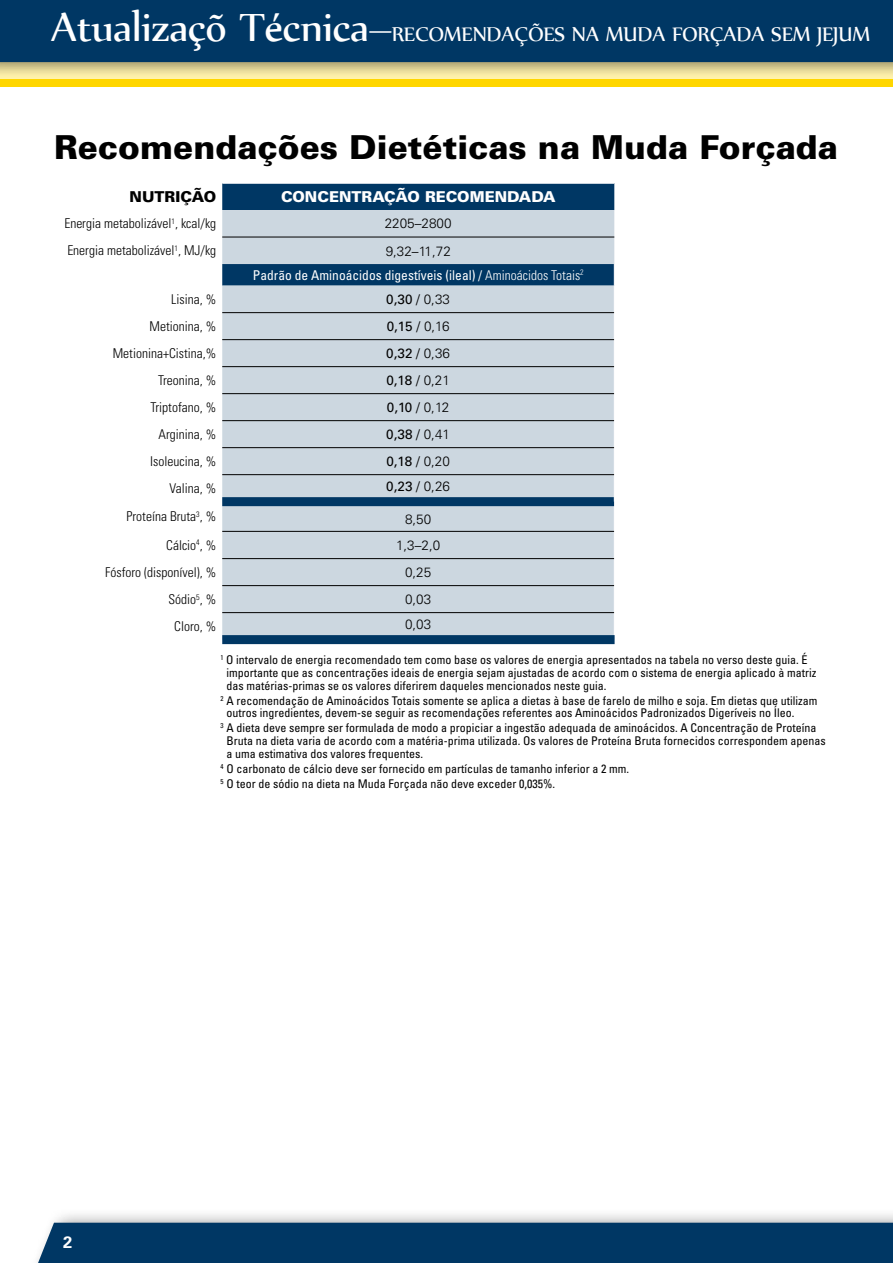
<style>
.page{position:relative;width:893px;height:1263px;background:#fff}
.page>*{position:absolute;margin:0;border:0;box-sizing:border-box;transform-origin:0 0}
.t1{font:900 33px "Univers LT Std";color:#000}
.t2{font:24px "Nyala";letter-spacing:-.015em;color:#fff}
.t3{font:700 16.5px "Univers LT Std";color:#fff}
.t4{font:900 15px "Univers LT Std";color:#fff}
.t5{font:900 15px "Univers LT Std";color:#000}
.t6{font:300 condensed 13.5px "Univers LT Std";color:#000}
.t7{font:300 13.5px "Univers LT Std";color:#000}
.t8{font:condensed 13.5px/24.2px "Univers LT Std";color:#fff;text-align:center}
.t9{font:condensed 12px/12.8px "Univers LT Std";color:#000}
.s1{font-size:48px}
.s2{font-weight:300;font-stretch:normal;color:#000}
.s3{font-weight:300}
.s4{font-weight:400}
</style>
<div class="page">
<div style="left:27px;top:1207px;width:866px;height:56px;background:#000;opacity:.4"></div>
<div style="left:33px;top:1223px;width:860px;height:40px;background:#003764"></div>
<div style="left:0;top:79px;width:893px;height:8px;background:#ffd600"></div>
<div style="left:0;top:0;width:893px;height:78px;background:#000;opacity:.4"></div>
<div style="left:0;top:0;width:893px;height:62px;background:#003764"></div>
<div style="left:222px;top:635px;width:393px;height:9px;background:#003764"></div>
<svg style="left:222px;top:183px;width:393px;height:452px;background:#b0c1ce"></svg>
<hr style="left:222px;top:339px;width:392px;height:1px;background:#000">
<hr style="left:222px;top:393px;width:392px;height:1px;background:#000">
<hr style="left:222px;top:447px;width:392px;height:1px;background:#000">
<hr style="left:222px;top:531px;width:392px;height:1px;background:#000">
<hr style="left:222px;top:558px;width:392px;height:1px;background:#000">
<hr style="left:222px;top:585px;width:392px;height:1px;background:#000">
<hr style="left:222px;top:612px;width:392px;height:1px;background:#000">
<hr style="left:222px;top:474px;width:392px;height:1px;background:#000">
<hr style="left:222px;top:312px;width:392px;height:1px;background:#000">
<hr style="left:222px;top:366px;width:392px;height:1px;background:#000">
<hr style="left:222px;top:420px;width:392px;height:1px;background:#000">
<h2 class="t2" style="left:51px;top:19px;width:821px"><span class="s1">Atualizaçõ Técnica–</span>RECOMENDAÇÕES NA MUDA FORÇADA SEM JEJUM</h2>
<h1 class="t1" style="left:54px;top:126px;width:785px">Recomendações Dietéticas na Muda Forçada</h1>
<p class="t5" style="left:130px;top:188px;width:88px">NUTRIÇÃO</p>
<p class="t4" style="left:281px;top:188px;width:276px">CONCENTRAÇÃO RECOMENDADA</p>
<p class="t6" style="left:64px;top:216px;width:153px">Energia metabolizável<sup>1</sup>, kcal/kg</p>
<p class="t7" style="left:385px;top:215px;width:69px">2205–2800</p>
<p class="t6" style="left:67px;top:243px;width:150px">Energia metabolizável<sup>1</sup>, MJ/kg</p>
<p class="t8" style="left:253px;top:238px;width:332px"><span class="s2">9,32–11,72<br></span>Padrão de Aminoácidos digestíveis (ileal) / <span class="s3">Aminoácidos Totais</span><sup>2</sup></p>
<p class="t6" style="left:171px;top:291px;width:46px">Lisina, %</p>
<p class="t7" style="left:386px;top:291px;width:65px"><span class="s4">0,30</span> / 0,33</p>
<p class="t6" style="left:150px;top:318px;width:68px">Metionina, %</p>
<p class="t7" style="left:387px;top:318px;width:64px"><span class="s4">0,15</span> / 0,16</p>
<p class="t6" style="left:113px;top:345px;width:105px">Metionina+Cistina,%</p>
<p class="t7" style="left:386px;top:345px;width:65px"><span class="s4">0,32</span> / 0,36</p>
<p class="t6" style="left:158px;top:372px;width:60px">Treonina, %</p>
<p class="t7" style="left:386px;top:372px;width:65px"><span class="s4">0,18</span> / 0,21</p>
<p class="t6" style="left:151px;top:399px;width:67px">Triptofano, %</p>
<p class="t7" style="left:387px;top:399px;width:64px"><span class="s4">0,10</span> / 0,12</p>
<p class="t6" style="left:159px;top:426px;width:59px">Arginina, %</p>
<p class="t7" style="left:386px;top:426px;width:65px"><span class="s4">0,38</span> / 0,41</p>
<p class="t6" style="left:150px;top:453px;width:67px">Isoleucina, %</p>
<p class="t7" style="left:386px;top:453px;width:65px"><span class="s4">0,18</span> / 0,20</p>
<p class="t6" style="left:170px;top:480px;width:48px">Valina, %</p>
<p class="t7" style="left:386px;top:478px;width:65px"><span class="s4">0,23</span> / 0,26</p>
<p class="t6" style="left:127px;top:508px;width:91px">Proteína Bruta<sup>3</sup>, %</p>
<p class="t7" style="left:405px;top:511px;width:28px">8,50</p>
<p class="t6" style="left:166px;top:537px;width:51px">Cálcio<sup>4</sup>, %</p>
<p class="t7" style="left:396px;top:537px;width:46px">1,3–2,0</p>
<p class="t6" style="left:105px;top:564px;width:112px">Fósforo (disponível), %</p>
<p class="t7" style="left:405px;top:564px;width:28px">0,25</p>
<p class="t6" style="left:169px;top:591px;width:49px">Sódio<sup>5</sup>, %</p>
<p class="t7" style="left:405px;top:591px;width:28px">0,03</p>
<p class="t6" style="left:174px;top:618px;width:43px">Cloro, %</p>
<p class="t7" style="left:405px;top:616px;width:28px">0,03</p>
<p class="t9" style="left:226px;top:653px;width:591px;text-indent:-6px"><sup>1</sup> O intervalo de energia recomendado tem como base os valores de energia apresentados na tabela no verso deste guia. É importante que as concentrações ideais de energia sejam ajustadas de acordo com o sistema de energia aplicado à matriz das matérias-primas se os valores diferirem daqueles mencionados neste guia.</p>
<p class="t9" style="left:226px;top:694px;width:592px;text-indent:-6px"><sup>2</sup> A recomendação de Aminoácidos Totais somente se aplica a dietas à base de farelo de milho e soja. Em dietas que utilizam outros ingredientes, devem-se seguir as recomendações referentes aos Aminoácidos Padronizados Digeríveis no Íleo.</p>
<p class="t9" style="left:226px;top:721px;width:601px;text-indent:-6px"><sup>3</sup> A dieta deve sempre ser formulada de modo a propiciar a ingestão adequada de aminoácidos. A Concentração de Proteína<br>Bruta na dieta varia de acordo com a matéria-prima utilizada. Os valores de Proteína Bruta fornecidos correspondem apenas a uma estimativa dos valores frequentes.</p>
<p class="t9" style="left:220px;top:761px;width:410px;line-height:14.9px"><sup>4</sup> O carbonato de cálcio deve ser fornecido em partículas de tamanho inferior a 2 mm.<br><sup>5</sup> O teor de sódio na dieta na Muda Forçada não deve exceder 0,035%.</p>
<h3 class="t3" style="left:63px;top:1232px;width:11px">2</h3>
</div>
